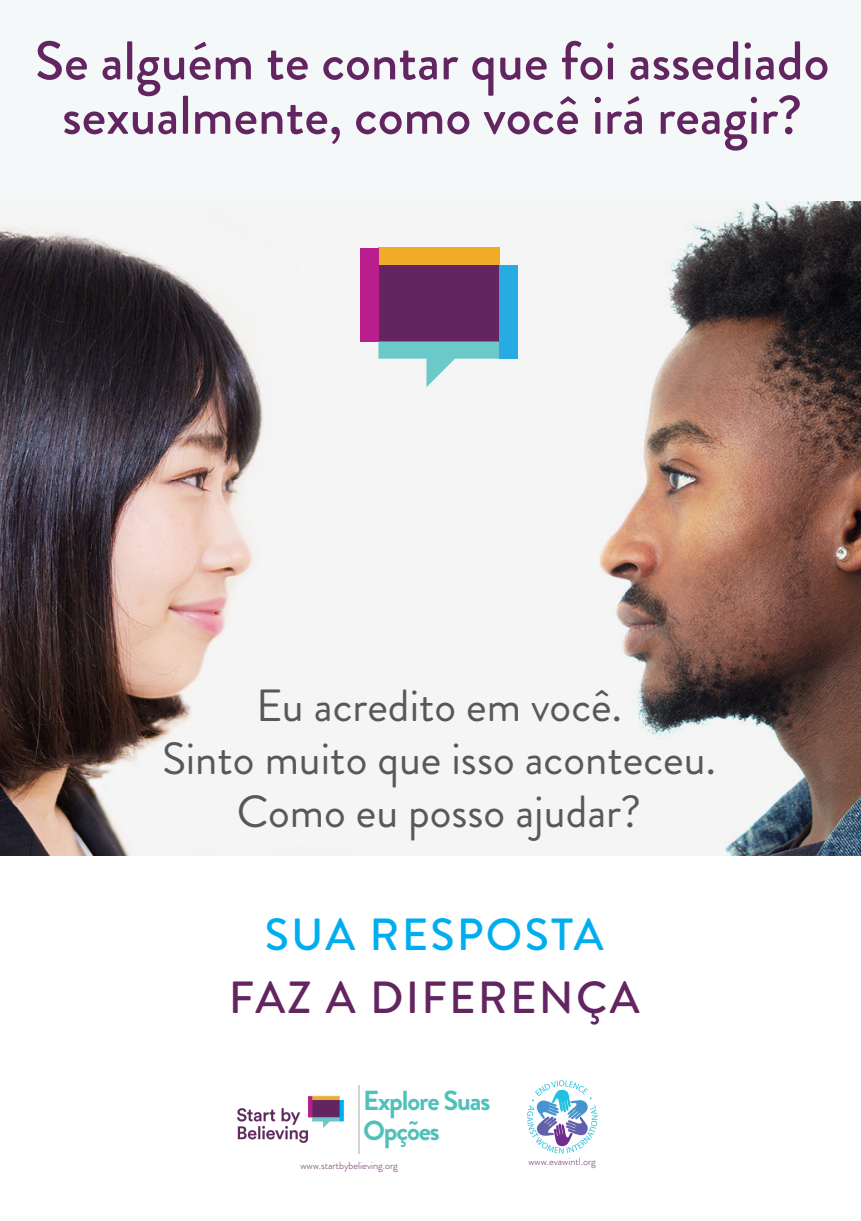
<style>
.page{position:relative;width:861px;height:1221px;background:#fff}
.page>*{position:absolute;margin:0;border:0;box-sizing:border-box;transform-origin:0 0}
.t1{font:500 54.38px/54.4px "Brandon Grotesque";color:#622561;text-align:center}
.t2{font:45px/53.1px "Brandon Grotesque";color:#57585a;text-align:center}
.t3{font:500 45px "Brandon Grotesque";letter-spacing:.05em;color:#622561}
.t4{font:500 45px "Brandon Grotesque";letter-spacing:.05em;color:#00aeef}
.t5{font:700 27.5px "Brandon Grotesque";letter-spacing:-.04em;color:#4fc1ba}
.t6{font:300 10.19px "Brandon Grotesque";color:#622561}
</style>
<div class="page">
<img style="left:0;top:201px;width:352px;height:654px">
<img style="left:360px;top:201px;width:501px;height:654px">
<div style="left:378px;top:265px;width:121px;height:76px;background:#632461"></div>
<div style="left:378px;top:248px;width:121px;height:17px;background:#eeac28"></div>
<div style="left:360px;top:248px;width:18px;height:93px;background:#ba1e8d"></div>
<svg style="left:378px;top:341px;width:123px;height:46px"></svg>
<div style="left:499px;top:265px;width:19px;height:94px;background:#27abe2"></div>
<div style="left:0;top:0;width:861px;height:201px;background:#f5f8f8"></div>
<svg style="left:527px;top:1080px;width:70px;height:73px"></svg>
<img style="left:237px;top:1085px;width:123px;height:68px">
<p class="t1" style="left:35px;top:34px;width:796px">Se alguém te contar que foi assediado sexualmente, como você irá reagir?</p>
<p class="t1" style="left:118px;top:89px;width:633px">sexualmente, com irá eagir?</p>
<p class="t2" style="left:247px;top:671px;width:367px">Eu acredito em você.</p>
<p class="t2" style="left:153px;top:724px;width:555px">Sinto muito que isso aconteceu.</p>
<p class="t2" style="left:228px;top:777px;width:406px">Como eu posso ajudar?</p>
<p class="t2" style="left:162px;top:679px;width:555px">Eu acredito em você.<br>Sinto muito que isso aconteceu.<br>Como eu posso ajudar?</p>
<p class="t4" style="left:265px;top:903px;width:340px">SUA RESPOSTA</p>
<p class="t3" style="left:229px;top:966px;width:412px">FAZ A DIFERENÇA</p>
<p class="t5" style="left:363px;top:1081px;width:129px">Explore Suas</p>
<p class="t5" style="left:363px;top:1111px;width:78px">Opções</p>
<p class="t6" style="left:300px;top:1158px;width:99px">www.startbybelieving.org</p>
<p class="t6" style="left:528px;top:1154px;width:69px">www.evawintl.org</p>
</div>
